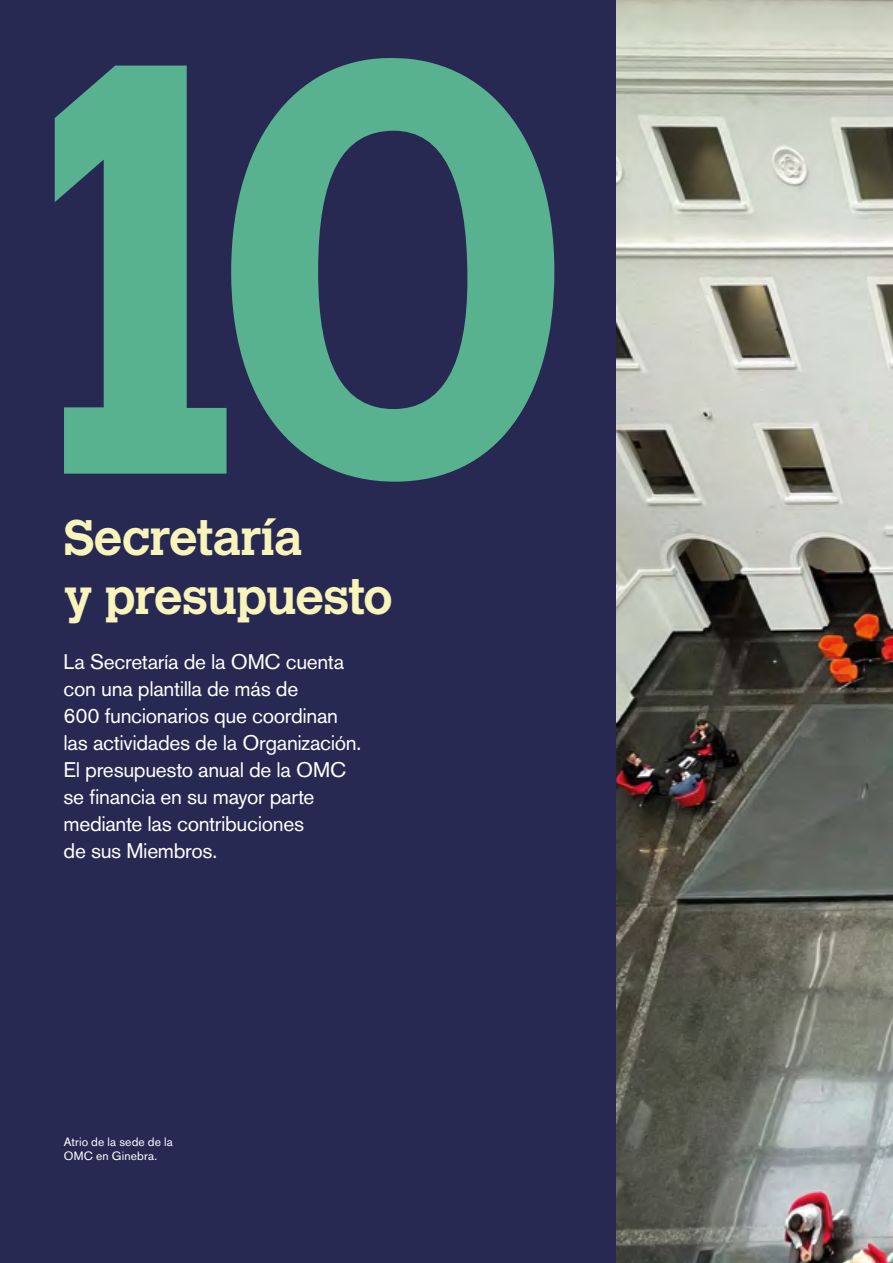
<style>
.page{position:relative;width:893px;height:1263px;background:#fff}
.page>*{position:absolute;margin:0;border:0;box-sizing:border-box;transform-origin:0 0}
.t1{font:700 576.3px "Calvert MT Std";color:#58b290}
.t2{font:700 49.5px/59.4px "Calvert MT Std";letter-spacing:-.025em;color:#f8f4ba}
.t3{font:21px/27px "Akzidenz Grotesk Pro";letter-spacing:-.015em;color:#fff}
.t4{font:12px/14.4px "Akzidenz Grotesk Pro";letter-spacing:.01em;color:#fff}
</style>
<div class="page">
<img style="left:615px;top:0;width:278px;height:1263px">
<div style="left:0;top:0;width:615px;height:1263px;background:#282953"></div>
<h1 class="t1" style="left:-48px;top:-94px;width:619px">10</h1>
<h2 class="t2" style="left:64px;top:507px;width:331px">Secretaría<br>y presupuesto</h2>
<p class="t3" style="left:64px;top:648px;width:299px">La Secretaría de la OMC cuenta con una plantilla de más de<br>600 funcionarios que coordinan las actividades de la Organización.<br>El presupuesto anual de la OMC se financia en su mayor parte mediante las contribuciones<br>de sus Miembros.</p>
<p class="t4" style="left:64px;top:1134px;width:111px">Atrio de la sede de la<br>OMC en Ginebra.</p>
</div>
